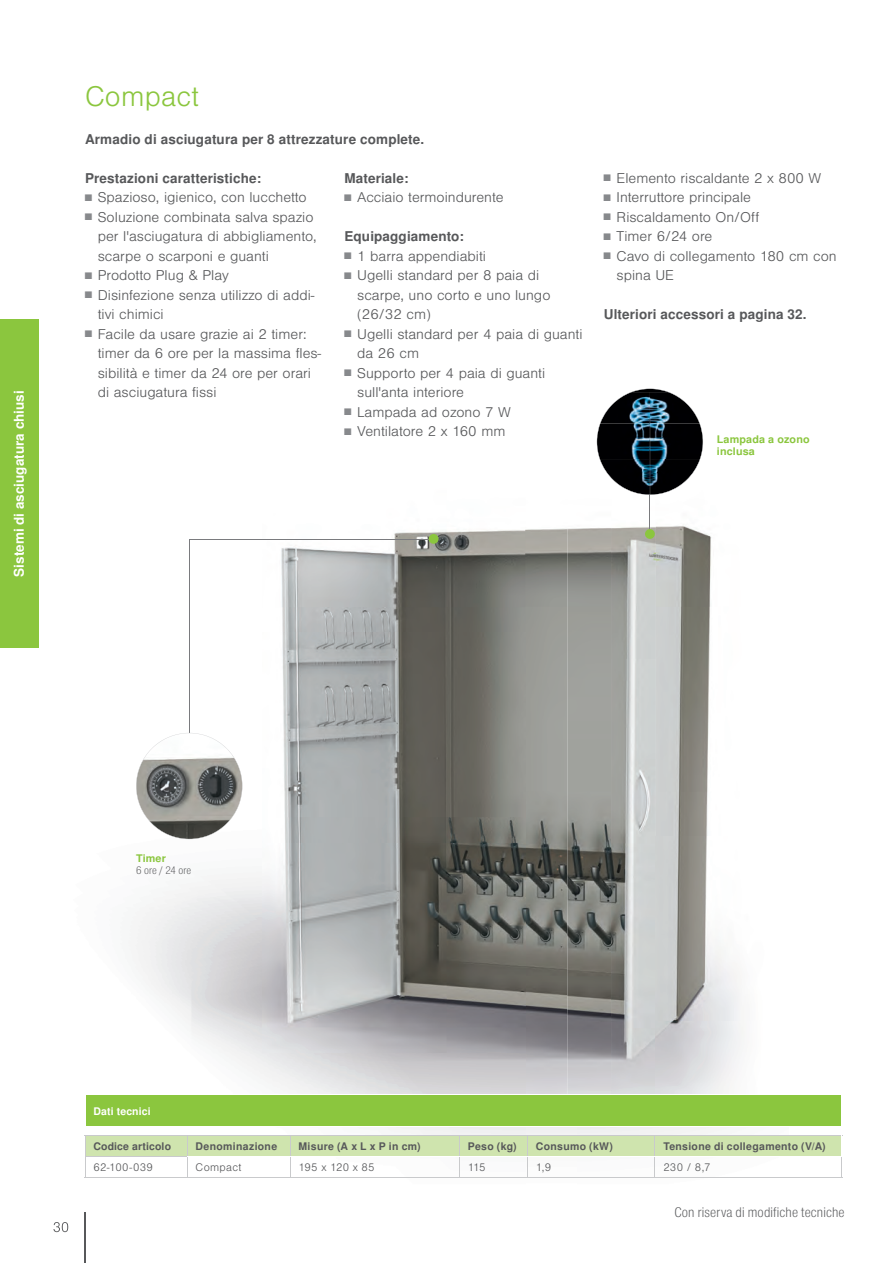
<style>
.page{position:relative;width:893px;height:1263px;background:#fff}
.page>*{position:absolute;margin:0;border:0;box-sizing:border-box;transform-origin:0 0}
.t1{font:300 27px "Nimbus San LOT";letter-spacing:.01em;color:#8bc63e}
.t2{font:300 13.5px/19.5px "Nimbus San LOT";color:#57585a}
.t3{font:700 13.5px "Nimbus San LOT";letter-spacing:.01em;color:#57585a}
.t4{font:13.5px "Nimbus San LOT Lig Con";letter-spacing:.01em;color:#57585a}
.t5{font:700 13.5px "Nimbus San LOT";color:#fff}
.t6{font:700 10.5px "Nimbus San LOT";letter-spacing:.03em;color:#57585a}
.t7{font:300 10.5px "Nimbus San LOT";letter-spacing:.025em;color:#57585a}
.t8{font:700 10.5px/12px "Nimbus San LOT";letter-spacing:.01em;color:#8bc63e}
.t9{font:700 10.5px "Nimbus San LOT";letter-spacing:.01em;color:#57585a}
.t10{font:700 10.5px "Nimbus San LOT";letter-spacing:.01em;color:#fff}
.t11{font:10.5px "Nimbus San LOT Lig Con";letter-spacing:-.005em;color:#57585a}
.s1{font-size:9px;color:#87898c}
</style>
<div class="page">
<div style="left:0;top:319px;width:38px;height:329px;background:#8bc63e"></div>
<img style="left:38px;top:423px;width:487px;height:210px">
<img style="left:525px;top:528px;width:53px;height:607px">
<img style="left:38px;top:633px;width:488px;height:630px">
<img style="left:54px;top:1222px;width:14px;height:10px">
<img style="left:85px;top:1212px;width:1px;height:51px">
<img style="left:567px;top:439px;width:44px;height:656px">
<img style="left:656px;top:526px;width:88px;height:568px">
<img style="left:611px;top:495px;width:45px;height:599px">
<hr style="left:650px;top:419px;width:1px;height:115px;background:#7a7b7e">
<div style="left:645px;top:529px;width:10px;height:10px;background:#8bc63e;border-radius:50%"></div>
<hr style="left:189px;top:539px;width:1px;height:263px;background:#7a7b7e">
<hr style="left:189px;top:539px;width:247px;height:1px;background:#7a7b7e">
<div style="left:429px;top:534px;width:9px;height:10px;background:#8bc63e;border-radius:50%"></div>
<svg style="left:136px;top:733px;width:106px;height:106px"></svg>
<img style="left:597px;top:389px;width:106px;height:106px">
<div style="left:85px;top:1095px;width:757px;height:32px;background:#8bc63e"></div>
<hr style="left:85px;top:1095px;width:102px;height:1px;background:#fff">
<hr style="left:187px;top:1095px;width:103px;height:1px;background:#fff">
<hr style="left:290px;top:1095px;width:169px;height:1px;background:#fff">
<hr style="left:459px;top:1095px;width:68px;height:1px;background:#fff">
<hr style="left:527px;top:1095px;width:128px;height:1px;background:#fff">
<hr style="left:655px;top:1095px;width:187px;height:1px;background:#fff">
<hr style="left:85px;top:1126px;width:102px;height:1px;background:#fff">
<hr style="left:187px;top:1126px;width:103px;height:1px;background:#fff">
<hr style="left:290px;top:1126px;width:169px;height:1px;background:#fff">
<hr style="left:459px;top:1126px;width:68px;height:1px;background:#fff">
<hr style="left:527px;top:1126px;width:128px;height:1px;background:#fff">
<hr style="left:655px;top:1126px;width:187px;height:1px;background:#fff">
<hr style="left:85px;top:1177px;width:102px;height:1px;background:#c9cacc">
<hr style="left:85px;top:1095px;width:1px;height:31px;background:#fff">
<hr style="left:187px;top:1177px;width:103px;height:1px;background:#c9cacc">
<hr style="left:290px;top:1177px;width:169px;height:1px;background:#c9cacc">
<hr style="left:459px;top:1177px;width:68px;height:1px;background:#c9cacc">
<hr style="left:527px;top:1177px;width:128px;height:1px;background:#c9cacc">
<hr style="left:655px;top:1177px;width:187px;height:1px;background:#c9cacc">
<svg style="left:85px;top:1135px;width:758px;height:42px"></svg>
<p class="t5" style="left:11px;top:576px;width:188px;rotate:-90deg">Sistemi di asciugatura chiusi</p>
<h1 class="t1" style="left:85px;top:81px;width:115px">Compact</h1>
<p class="t3" style="left:85px;top:131px;width:341px">Armadio di asciugatura per 8 attrezzature complete.</p>
<p class="t3" style="left:85px;top:170px;width:178px">Prestazioni caratteristiche:</p>
<p class="t2" style="left:85px;top:188px;width:223px"><span class="s1">■</span> Spazioso, igienico, con lucchetto</p>
<p class="t2" style="left:98px;top:207px;width:220px;text-indent:-13px"><span class="s1">■</span> Soluzione combinata salva spazio per l'asciugatura di abbigliamento, scarpe o scarponi e guanti</p>
<p class="t2" style="left:85px;top:266px;width:145px"><span class="s1">■</span> Prodotto Plug &amp; Play</p>
<p class="t2" style="left:98px;top:286px;width:218px;text-indent:-13px"><span class="s1">■</span> Disinfezione senza utilizzo di addi&shy;tivi chimici</p>
<p class="t2" style="left:98px;top:325px;width:225px;text-indent:-13px"><span class="s1">■</span> Facile da usare grazie ai 2 timer: timer da 6 ore per la massima fles&shy;sibilità e timer da 24 ore per orari di asciugatura fissi</p>
<p class="t3" style="left:344px;top:170px;width:66px">Materiale:</p>
<p class="t2" style="left:344px;top:188px;width:161px"><span class="s1">■</span> Acciaio termoindurente</p>
<p class="t3" style="left:344px;top:228px;width:121px">Equipaggiamento:</p>
<p class="t2" style="left:344px;top:246px;width:143px"><span class="s1">■</span> 1 barra appendiabiti</p>
<p class="t2" style="left:357px;top:266px;width:195px;text-indent:-13px"><span class="s1">■</span> Ugelli standard per 8 paia di scarpe, uno corto e uno lungo (26/32 cm)</p>
<p class="t2" style="left:357px;top:325px;width:227px;text-indent:-13px"><span class="s1">■</span> Ugelli standard per 4 paia di guanti da 26 cm</p>
<p class="t2" style="left:357px;top:364px;width:190px;text-indent:-13px"><span class="s1">■</span> Supporto per 4 paia di guanti sull'anta interiore</p>
<p class="t2" style="left:344px;top:403px;width:168px"><span class="s1">■</span> Lampada ad ozono 7 W</p>
<p class="t2" style="left:344px;top:422px;width:163px"><span class="s1">■</span> Ventilatore 2 x 160 mm</p>
<p class="t2" style="left:604px;top:168px;width:219px"><span class="s1">■</span> Elemento riscaldante 2 x 800 W</p>
<p class="t2" style="left:604px;top:188px;width:149px"><span class="s1">■</span> Interruttore principale</p>
<p class="t2" style="left:604px;top:207px;width:157px"><span class="s1">■</span> Riscaldamento On/Off</p>
<p class="t2" style="left:604px;top:227px;width:110px"><span class="s1">■</span> Timer 6/24 ore</p>
<p class="t2" style="left:617px;top:246px;width:222px;text-indent:-13px"><span class="s1">■</span> Cavo di collegamento 180 cm con spina UE</p>
<p class="t3" style="left:604px;top:306px;width:204px">Ulteriori accessori a pagina 32.</p>
<p class="t8" style="left:717px;top:434px;width:94px">Lampada a ozono inclusa</p>
<p class="t8" style="left:136px;top:853px;width:31px">Timer</p>
<p class="t11" style="left:136px;top:864px;width:57px">6 ore / 24 ore</p>
<p class="t10" style="left:94px;top:1105px;width:59px">Dati tecnici</p>
<p class="t9" style="left:94px;top:1140px;width:79px">Codice articolo</p>
<p class="t6" style="left:196px;top:1140px;width:83px">Denominazione</p>
<p class="t6" style="left:298px;top:1140px;width:124px">Misure (A x L x P in cm)</p>
<p class="t6" style="left:468px;top:1140px;width:50px">Peso (kg)</p>
<p class="t6" style="left:536px;top:1140px;width:79px">Consumo (kW)</p>
<p class="t6" style="left:663px;top:1140px;width:164px">Tensione di collegamento (V/A)</p>
<p class="t7" style="left:94px;top:1161px;width:61px">62-100-039</p>
<p class="t7" style="left:196px;top:1161px;width:47px">Compact</p>
<p class="t7" style="left:298px;top:1161px;width:78px">195 x 120 x 85</p>
<p class="t7" style="left:468px;top:1161px;width:19px">115</p>
<p class="t7" style="left:536px;top:1161px;width:17px">1,9</p>
<p class="t7" style="left:663px;top:1161px;width:49px">230 / 8,7</p>
<p class="t4" style="left:674px;top:1204px;width:172px">Con riserva di modifiche tecniche</p>
</div>
